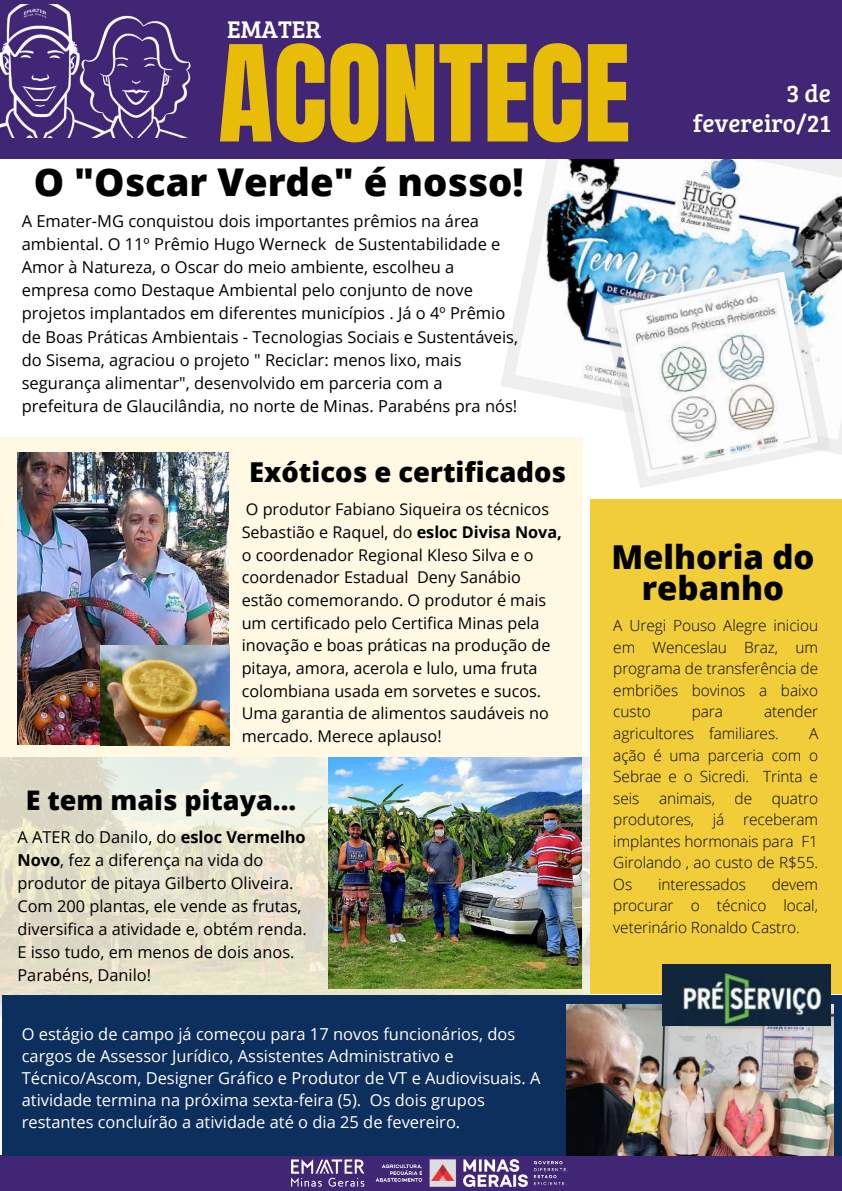
<style>
.page{position:relative;width:842px;height:1191px;background:#fff}
.page>*{position:absolute;margin:0;border:0;box-sizing:border-box;transform-origin:0 0}
.t1{font:113.3px "Anton";color:#e8bd07}
.t2{font:800 38.2px "Open Sans";color:#000}
.t3{font:33.1px "Bree Serif";color:#fff}
.t4{font:800 32.9px/31.4px "Open Sans";color:#000;text-align:center}
.t5{font:800 27.4px "Open Sans";color:#000}
.t6{font:800 26.9px "Open Sans";color:#000}
.t7{font:24.9px "Bree Serif";color:#fff}
.t8{font:16.5px/23.1px "Open Sans";color:#000}
.t9{font:16.5px/21.9px "Open Sans";color:#fff}
.t10{font:16.4px/22.9px "Open Sans";color:#000}
.t11{font:16.2px/22.7px "Open Sans";color:#000}
.t12{font:300 15.4px/21.5px "Open Sans";letter-spacing:-.005em;color:#000;text-align:justify}
.s1{font-weight:700}
</style>
<div class="page">
<div style="left:0;top:437px;width:583px;height:562px;background:#fff9e4"></div>
<div style="left:0;top:1155px;width:842px;height:35px;background:#412676"></div>
<img style="left:292px;top:1159px;width:275px;height:27px">
<svg style="left:500px;top:158px;width:342px;height:297px"></svg>
<img style="left:515px;top:158px;width:327px;height:282px">
<div style="left:0;top:0;width:842px;height:158px;background:#412676"></div>
<img style="left:0;top:4px;width:191px;height:133px">
<svg style="left:601px;top:260px;width:230px;height:228px"></svg>
<img style="left:613px;top:271px;width:205px;height:205px">
<img style="left:17px;top:453px;width:212px;height:291px">
<img style="left:100px;top:645px;width:129px;height:100px">
<img style="left:0;top:757px;width:590px;height:259px">
<div style="left:590px;top:499px;width:252px;height:495px;background:#f1ce39"></div>
<div style="left:2px;top:994px;width:840px;height:161px;background:#0d2f5d"></div>
<img style="left:329px;top:757px;width:252px;height:231px">
<img style="left:566px;top:1004px;width:267px;height:151px">
<img style="left:663px;top:964px;width:167px;height:61px">
<h3 class="t3" style="left:224px;top:-3px;width:111px">Emater</h3>
<h3 class="t7" style="left:227px;top:11px;width:96px">EMATER</h3>
<h1 class="t1" style="left:218px;top:12px;width:413px">ACONTECE</h1>
<h2 class="t2" style="left:34px;top:155px;width:491px">O "Oscar Verde" é nosso!</h2>
<p class="t8" style="left:22px;top:209px;width:498px">A Emater-MG conquistou dois importantes prêmios na área ambiental. O 11º Prêmio Hugo Werneck de Sustentabilidade e Amor à Natureza, o Oscar do meio ambiente, escolheu a empresa como Destaque Ambiental pelo conjunto de nove projetos implantados em diferentes municípios . Já o 4º Prêmio de Boas Práticas Ambientais - Tecnologias Sociais e Sustentáveis, do Sisema, agraciou o projeto " Reciclar: menos lixo, mais segurança alimentar", desenvolvido em parceria com a prefeitura de Glaucilândia, no norte de Minas. Parabéns pra nós!</p>
<h3 class="t5" style="left:249px;top:453px;width:318px">Exóticos e certificados</h3>
<h3 class="t7" style="left:787px;top:75px;width:46px">3de</h3>
<h3 class="t7" style="left:693px;top:105px;width:139px">fevereiro/21</h3>
<p class="t11" style="left:242px;top:497px;width:322px">O produtor Fabiano Siqueira os técnicos Sebastião e Raquel, do <span class="s1">esloc Divisa Nova, </span>o coordenador Regional Kleso Silva e o coordenador Estadual Deny Sanábio estão comemorando. O produtor é mais um certificado pelo Certifica Minas pela inovação e boas práticas na produção de pitaya, amora, acerola e lulo, uma fruta colombiana usada em sorvetes e sucos.<br>Uma garantia de alimentos saudáveis no mercado. Merece aplauso!</p>
<h3 class="t6" style="left:26px;top:781px;width:272px">E tem mais pitaya...</h3>
<p class="t10" style="left:17px;top:825px;width:291px">A ATER do Danilo, do <span class="s1">esloc Vermelho Novo</span>, fez a diferença na vida do produtor de pitaya Gilberto Oliveira.<br>Com 200 plantas, ele vende as frutas, diversifica a atividade e, obtém renda.<br>E isso tudo, em menos de dois anos.<br>Parabéns, Danilo!</p>
<p class="t9" style="left:22px;top:1022px;width:520px">O estágio de campo já começou para 17 novos funcionários, dos cargos de Assessor Jurídico, Assistentes Administrativo e Técnico/Ascom, Designer Gráfico e Produtor de VT e Audiovisuais. A atividade termina na próxima sexta-feira (5). Os dois grupos restantes concluírão a atividade até o dia 25 de fevereiro.</p>
<h3 class="t4" style="left:611px;top:540px;width:205px">Melhoria do rebanho</h3>
<p class="t12" style="left:613px;top:614px;width:206px">A Uregi Pouso Alegre iniciou em Wenceslau Braz, um programa de transferência de embriões bovinos a baixo custo</p>
<p class="t12" style="left:613px;top:700px;width:206px;text-indent:151px">atender agricultores familiares.</p>
<p class="t12" style="left:692px;top:700px;width:33px">para</p>
<p class="t12" style="left:613px;top:722px;width:207px;text-indent:196px">A ação é uma parceria com o Sebrae e o Sicredi. Trinta e seis</p>
<p class="t12" style="left:659px;top:786px;width:58px">animais,</p>
<p class="t12" style="left:735px;top:786px;width:19px">de</p>
<p class="t12" style="left:613px;top:786px;width:206px;text-indent:159px">quatro produtores, já receberam implantes hormonais para F1<br>Girolando , ao custo de R$55.<br>Os</p>
<p class="t12" style="left:613px;top:872px;width:206px;text-indent:158px">devem procurar o técnico local, veterinário Ronaldo Castro.</p>
<p class="t12" style="left:658px;top:872px;width:89px">interessados</p>
</div>
